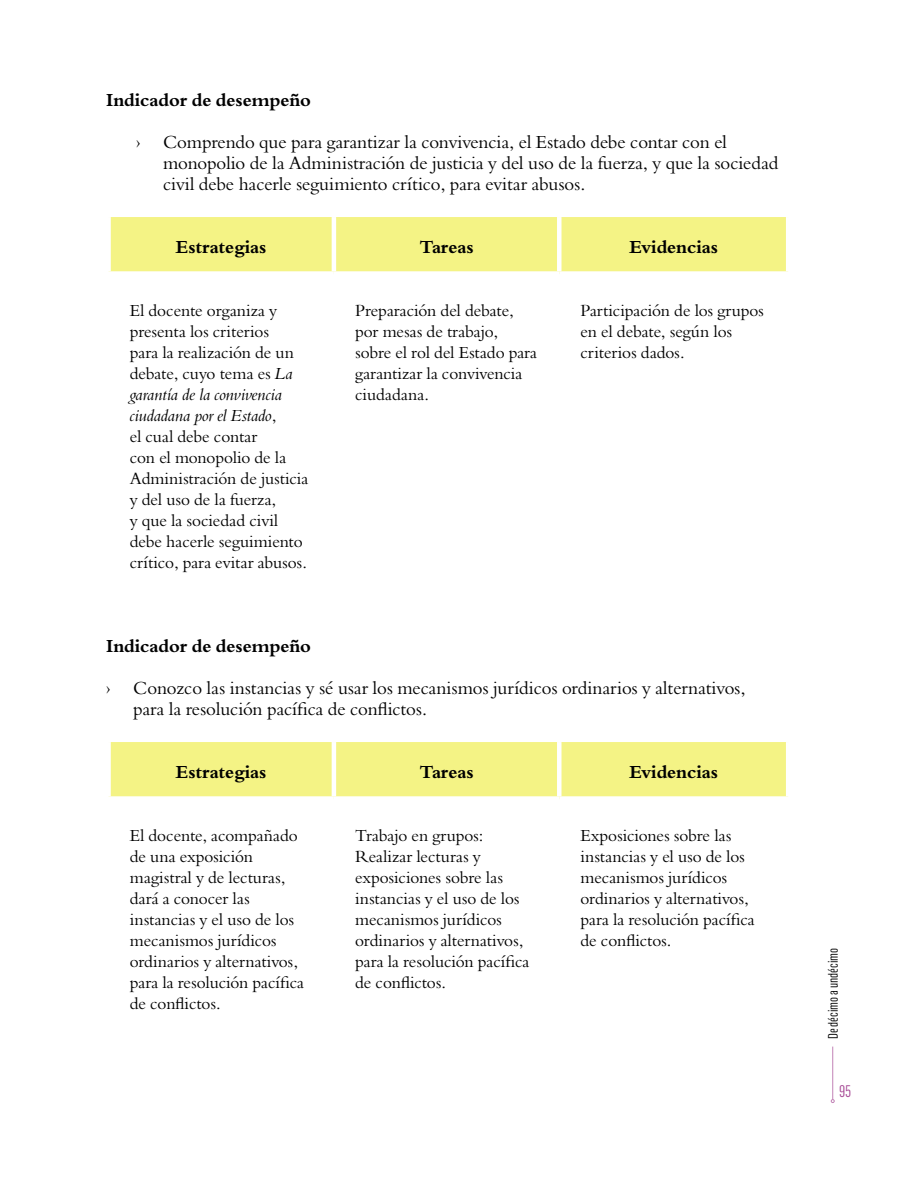
<style>
.page{position:relative;width:918px;height:1188px;background:#fff}
.page>*{position:absolute;margin:0;border:0;box-sizing:border-box;transform-origin:0 0}
.t1{font:18px/21px "Borgia Pro";color:#000}
.t2{font:700 18px "Borgia Pro";letter-spacing:-.005em;color:#000}
.t3{font:16.5px/21px "Borgia Pro";color:#000}
.t4{font:16.5px "Flama Condensed";color:#a84d97}
.t5{font:13.5px "Flama Condensed";color:#000}
.s1{font-style:italic}
</style>
<div class="page">
<div style="left:111px;top:217px;width:675px;height:54px;background:#f4f385"></div>
<hr style="left:332px;top:217px;width:4px;height:54px;background:#fff">
<div style="left:557px;top:217px;width:5px;height:54px;background:#fff"></div>
<div style="left:111px;top:742px;width:675px;height:54px;background:#f4f385"></div>
<hr style="left:332px;top:742px;width:4px;height:54px;background:#fff">
<div style="left:557px;top:742px;width:5px;height:54px;background:#fff"></div>
<hr style="left:832px;top:1047px;width:1px;height:53px;background:#c282b6">
<svg style="left:831px;top:1099px;width:4px;height:4px"></svg>
<p class="t2" style="left:106px;top:89px;width:206px">Indicador de desempeño</p>
<p class="t1" style="left:136px;top:132px;width:6px">›</p>
<p class="t1" style="left:163px;top:132px;width:617px">Comprendo que para garantizar la convivencia, el Estado debe contar con el monopolio de la Administración de justicia y del uso de la fuerza, y que la sociedad civil debe hacerle seguimiento crítico, para evitar abusos.</p>
<p class="t2" style="left:176px;top:236px;width:92px">Estrategias</p>
<p class="t2" style="left:419px;top:236px;width:56px">Tareas</p>
<p class="t2" style="left:629px;top:236px;width:90px">Evidencias</p>
<p class="t3" style="left:130px;top:300px;width:180px">El docente organiza y presenta los criterios<br>para la realización de un debate, cuyo tema es <span class="s1">La garantía de la convivencia ciudadana por el Estado</span>,<br>el cual debe contar<br>con el monopolio de la<br>Administración de justicia y del uso de la fuerza,<br>y que la sociedad civil debe hacerle seguimiento crítico, para evitar abusos.</p>
<p class="t3" style="left:355px;top:300px;width:183px">Preparación del debate, por mesas de trabajo, sobre el rol del Estado para garantizar la convivencia ciudadana.</p>
<p class="t3" style="left:581px;top:300px;width:185px">Participación de los grupos en el debate, según los criterios dados.</p>
<p class="t2" style="left:106px;top:635px;width:206px">Indicador de desempeño</p>
<p class="t1" style="left:106px;top:678px;width:6px">›</p>
<p class="t1" style="left:133px;top:678px;width:614px">Conozco las instancias y sé usar los mecanismos jurídicos ordinarios y alternativos, para la resolución pacífica de conflictos.</p>
<p class="t2" style="left:176px;top:761px;width:92px">Estrategias</p>
<p class="t2" style="left:419px;top:761px;width:56px">Tareas</p>
<p class="t2" style="left:629px;top:761px;width:90px">Evidencias</p>
<p class="t3" style="left:130px;top:825px;width:176px">El docente, acompañado de una exposición magistral y de lecturas, dará a conocer las instancias y el uso de los mecanismos jurídicos ordinarios y alternativos, para la resolución pacífica de conflictos.</p>
<p class="t3" style="left:355px;top:825px;width:176px">Trabajo en grupos:<br>Realizar lecturas y exposiciones sobre las instancias y el uso de los mecanismos jurídicos ordinarios y alternativos, para la resolución pacífica de conflictos.</p>
<p class="t3" style="left:581px;top:825px;width:176px">Exposiciones sobre las instancias y el uso de los mecanismos jurídicos ordinarios y alternativos, para la resolución pacífica de conflictos.</p>
<p class="t5" style="left:825px;top:1039px;width:93px;rotate:-90deg">De décimo a undécimo</p>
<p class="t4" style="left:839px;top:1081px;width:14px">95</p>
</div>
